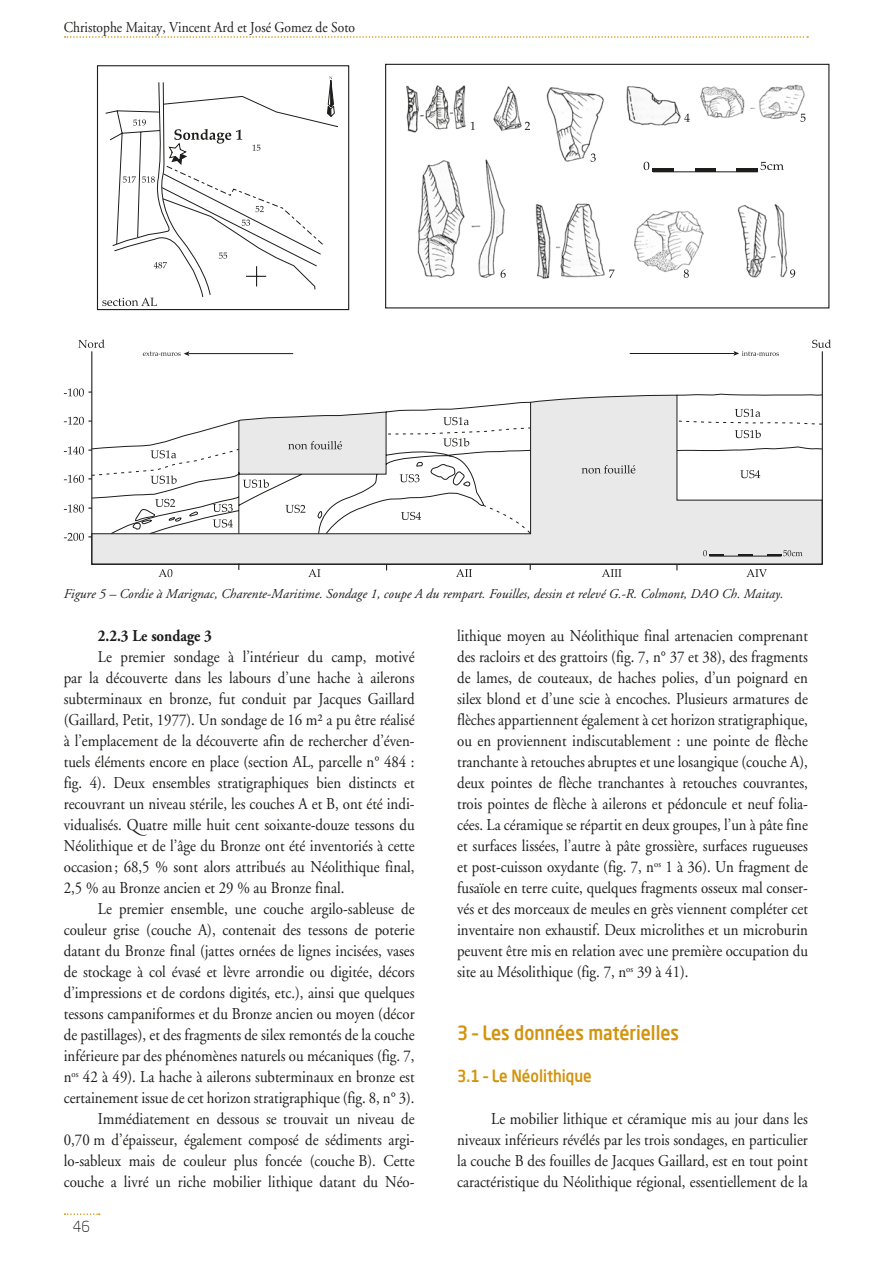
<style>
.page{position:relative;width:893px;height:1263px;background:#fff}
.page>*{position:absolute;margin:0;border:0;box-sizing:border-box;transform-origin:0 0}
.t1{font:500 19.5px "Neo Sans Pro";color:#d2940f;scale:.9 1}
.t2{font:16.5px/21px "Adobe Garamond";color:#1d1d1b;text-align:justify;scale:.9 1}
.t3{font:500 16.5px "Neo Sans Pro";color:#d2940f;scale:.9 1}
.t4{font:700 16.5px "Adobe Garamond";color:#1d1d1b;scale:.9 1}
.t5{font:15px "Adobe Garamond";color:#1d1d1b;scale:.9 1}
.t6{font:300 15px "Neo Sans Pro";color:#1d1d1b}
.t7{font:italic 13.5px "Adobe Garamond";color:#1d1d1b}
.s1{font-family:"Adobe Garamond Alt"}
</style>
<div class="page">
<svg style="left:65px;top:1213px;width:35px;height:2px"></svg>
<svg style="left:65px;top:36px;width:743px;height:2px"></svg>
<svg style="left:91px;top:351px;width:732px;height:220px"></svg>
<svg style="left:159px;top:569px;width:13px;height:8px"></svg>
<svg style="left:308px;top:569px;width:12px;height:8px"></svg>
<svg style="left:456px;top:569px;width:16px;height:8px"></svg>
<svg style="left:602px;top:569px;width:19px;height:8px"></svg>
<svg style="left:746px;top:569px;width:21px;height:8px"></svg>
<svg style="left:703px;top:550px;width:21px;height:6px"></svg>
<svg style="left:738px;top:554px;width:14px;height:2px"></svg>
<svg style="left:767px;top:550px;width:36px;height:6px"></svg>
<hr style="left:709px;top:556px;width:72px;height:1px;background:#1d1d1b">
<svg style="left:78px;top:340px;width:27px;height:8px"></svg>
<svg style="left:812px;top:340px;width:19px;height:8px"></svg>
<svg style="left:64px;top:388px;width:759px;height:153px"></svg>
<div style="left:97px;top:65px;width:252px;height:245px;border:1px solid #1d1d1b"></div>
<svg style="left:102px;top:298px;width:55px;height:8px"></svg>
<hr style="left:630px;top:353px;width:104px;height:1px;background:#1d1d1b">
<hr style="left:189px;top:353px;width:104px;height:1px;background:#1d1d1b">
<svg style="left:733px;top:351px;width:46px;height:5px"></svg>
<svg style="left:143px;top:351px;width:46px;height:5px"></svg>
<svg style="left:105px;top:76px;width:230px;height:214px"></svg>
<div style="left:385px;top:64px;width:444px;height:244px;border:1px solid #1d1d1b"></div>
<img style="left:406px;top:84px;width:400px;height:195px">
<div style="left:660px;top:158px;width:101px;height:16px;background:#fff"></div>
<svg style="left:644px;top:162px;width:5px;height:8px"></svg>
<svg style="left:760px;top:162px;width:24px;height:8px"></svg>
<hr style="left:653px;top:168px;width:21px;height:4px;background:#1d1d1b">
<hr style="left:695px;top:168px;width:21px;height:4px;background:#1d1d1b">
<hr style="left:737px;top:168px;width:21px;height:4px;background:#1d1d1b">
<hr style="left:653px;top:171px;width:105px;height:1px;background:#1d1d1b">
<svg style="left:471px;top:122px;width:4px;height:8px"></svg>
<svg style="left:525px;top:122px;width:5px;height:8px"></svg>
<svg style="left:590px;top:153px;width:6px;height:9px"></svg>
<svg style="left:684px;top:114px;width:6px;height:8px"></svg>
<svg style="left:800px;top:114px;width:5px;height:8px"></svg>
<svg style="left:501px;top:269px;width:5px;height:9px"></svg>
<svg style="left:609px;top:270px;width:6px;height:8px"></svg>
<svg style="left:684px;top:269px;width:5px;height:9px"></svg>
<svg style="left:790px;top:269px;width:5px;height:9px"></svg>
<p class="t5" style="left:64px;top:19px;width:325px">Christophe Maitay, Vincent Ard et José Gomez de Soto</p>
<p class="t7" style="left:64px;top:586px;width:721px">Figure 5 – Cordie à Marignac, Charente-Maritime. Sondage 1, coupe A du rempart. Fouilles, dessin et relevé G.-R. Colmont, DAO Ch. Maitay.</p>
<p class="t4" style="left:98px;top:627px;width:128px">2.2.3 Le sondage 3</p>
<p class="t2" style="left:64px;top:647px;width:391px;text-indent:34px">Le premier sondage à l’intérieur du camp, motivé par la découverte dans les labours d’une hache à ailerons subterminaux en bronze, fut conduit par Jacques Gaillard (Gaillard, Petit, 1977). Un sondage de 16 m² a pu être réalisé à l’emplacement de la découverte afin de rechercher d’éven&shy;tuels éléments encore en place (section AL, parcelle n° 484 : fig. 4). Deux ensembles stratigraphiques bien distincts et recouvrant un niveau stérile, les couches A et B, ont été indi&shy;vidualisés. <span class="s1">Q</span>uatre mille huit cent soixante-douze tessons du Néolithique et de l’âge du Bronze ont été inventoriés à cette occasion; 68,5 % sont alors attribués au Néolithique final, 2,5 % au Bronze ancien et 29 % au Bronze final.</p>
<p class="t2" style="left:64px;top:899px;width:391px;text-align:right">Le premier ensemble, une couche argilo-sableuse de couleur grise (couche A), contenait des tessons de poterie datant du Bronze final (jattes ornées de lignes incisées, vases de stockage à col évasé et lèvre arrondie ou digitée, décors d’impressions et de cordons digités, etc.), ainsi que quelques tessons campaniformes et du Bronze ancien ou moyen (décor de pastillages), et des fragments de silex remontés de la couche inférieure par des phénomènes naturels ou mécaniques (fig. 7, n<sup>os</sup> 42 à 49). La hache à ailerons subterminaux en bronze est certainement issue de cet horizon stratigraphique (fig. 8, n° 3).<br>Immédiatement en dessous se trouvait un niveau de<br>0,70 m d’épaisseur, également composé de sédiments argi&shy;lo-sableux mais de couleur plus foncée (couche B). Cette couche a livré un riche mobilier lithique datant du Néo-</p>
<p class="t2" style="left:457px;top:626px;width:391px">lithique moyen au Néolithique final artenacien comprenant des racloirs et des grattoirs (fig. 7, n° 37 et 38), des fragments de lames, de couteaux, de haches polies, d’un poignard en silex blond et d’une scie à encoches. Plusieurs armatures de flèches appartiennent également à cet horizon stratigraphique, ou en proviennent indiscutablement : une pointe de flèche tranchante à retouches abruptes et une losangique (couche A), deux pointes de flèche tranchantes à retouches couvrantes, trois pointes de flèche à ailerons et pédoncule et neuf folia&shy;cées. La céramique se répartit en deux groupes, l’un à pâte fine et surfaces lissées, l’autre à pâte grossière, surfaces rugueuses et post-cuisson oxydante (fig. 7, n<sup>os</sup> 1 à 36). Un fragment de fusaïole en terre cuite, quelques fragments osseux mal conser&shy;vés et des morceaux de meules en grès viennent compléter cet inventaire non exhaustif. Deux microlithes et un microburin peuvent être mis en relation avec une première occupation du site au Mésolithique (fig. 7, n<sup>os</sup> 39 à 41).</p>
<p class="t1" style="left:457px;top:1021px;width:248px">3 – Les données matérielles</p>
<p class="t3" style="left:457px;top:1066px;width:151px">3.1 – Le Néolithique</p>
<p class="t2" style="left:457px;top:1109px;width:391px;text-indent:34px">Le mobilier lithique et céramique mis au jour dans les niveaux inférieurs révélés par les trois sondages, en particulier la couche B des fouilles de Jacques Gaillard, est en tout point caractéristique du Néolithique régional, essentiellement de la</p>
<p class="t6" style="left:73px;top:1217px;width:19px">46</p>
</div>
